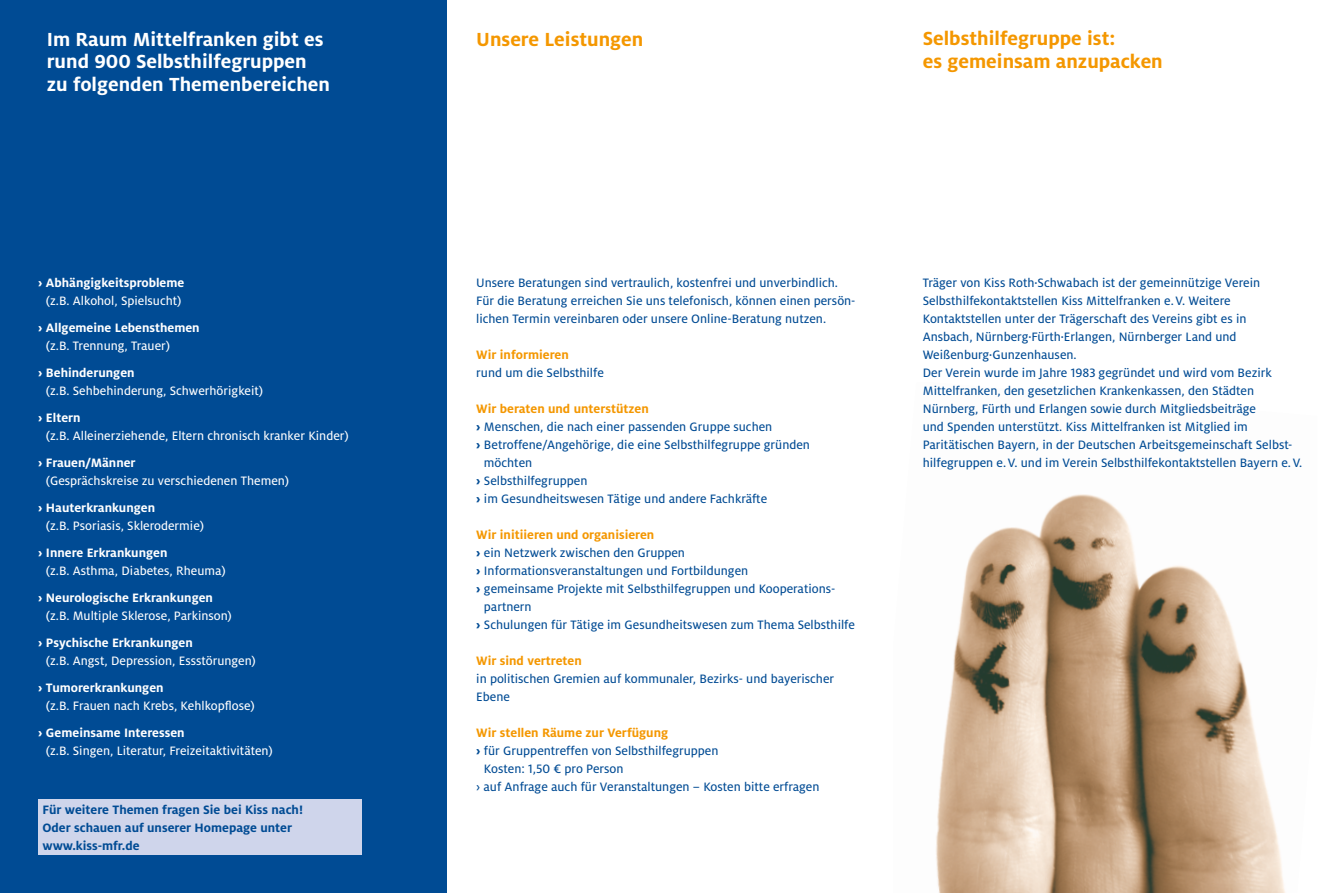
<style>
.page{position:relative;width:1331px;height:893px;background:#fff}
.page>*{position:absolute;margin:0;border:0;box-sizing:border-box;transform-origin:0 0}
.t1{font:700 21px/22.5px "Milo LF";color:#fff}
.t2{font:700 21px/22.5px "Milo LF";color:#f49700}
.t3{font:13.5px/18px "Milo LF Text";color:#004b94}
.t4{font:13.5px "Milo LF Text";color:#fff}
.t5{font:700 13.5px "Milo LF";color:#fff}
.t6{font:700 13.5px "Milo LF";color:#f49700}
.t7{font:700 13.5px/18px "Milo LF";color:#004b94}
.s1{font-family:"Milo LF";font-weight:700}
</style>
<div class="page">
<div style="left:0;top:0;width:446px;height:893px;background:#004b94"></div>
<div style="left:38px;top:799px;width:324px;height:55px;background:#cfd5eb"></div>
<img style="left:936px;top:494px;width:349px;height:399px">
<h1 class="t1" style="left:47px;top:27px;width:285px">Im Raum Mittelfranken gibt es rund 900 Selbsthilfegruppen zu folgenden Themenbereichen</h1>
<h1 class="t2" style="left:923px;top:27px;width:242px">Selbsthilfegruppe ist:<br>es gemeinsam anzupacken</h1>
<h1 class="t2" style="left:476px;top:27px;width:169px">Unsere Leistungen</h1>
<p class="t5" style="left:38px;top:275px;width:148px">› Abhängigkeitsprobleme</p>
<p class="t4" style="left:46px;top:293px;width:137px">(z.B. Alkohol, Spielsucht)</p>
<p class="t5" style="left:38px;top:320px;width:163px">› Allgemeine Lebensthemen</p>
<p class="t4" style="left:46px;top:338px;width:126px">(z.B. Trennung, Trauer)</p>
<p class="t5" style="left:38px;top:365px;width:98px">› Behinderungen</p>
<p class="t4" style="left:46px;top:383px;width:219px">(z.B. Sehbehinderung, Schwerhörigkeit)</p>
<p class="t5" style="left:38px;top:410px;width:44px">› Eltern</p>
<p class="t4" style="left:46px;top:428px;width:304px">(z.B. Alleinerziehende, Eltern chronisch kranker Kinder)</p>
<p class="t5" style="left:38px;top:455px;width:99px">› Frauen/Männer</p>
<p class="t4" style="left:46px;top:473px;width:245px">(Gesprächskreise zu verschiedenen Themen)</p>
<p class="t5" style="left:38px;top:500px;width:118px">› Hauterkrankungen</p>
<p class="t4" style="left:46px;top:518px;width:160px">(z.B. Psoriasis, Sklerodermie)</p>
<p class="t5" style="left:38px;top:545px;width:131px">› Innere Erkrankungen</p>
<p class="t4" style="left:46px;top:563px;width:181px">(z.B. Asthma, Diabetes, Rheuma)</p>
<p class="t5" style="left:38px;top:590px;width:176px">› Neurologische Erkrankungen</p>
<p class="t4" style="left:46px;top:608px;width:187px">(z.B. Multiple Sklerose, Parkinson)</p>
<p class="t5" style="left:38px;top:635px;width:156px">› Psychische Erkrankungen</p>
<p class="t4" style="left:46px;top:653px;width:211px">(z.B. Angst, Depression, Essstörungen)</p>
<p class="t5" style="left:38px;top:680px;width:127px">› Tumorerkrankungen</p>
<p class="t4" style="left:46px;top:698px;width:210px">(z.B. Frauen nach Krebs, Kehlkopflose)</p>
<p class="t5" style="left:38px;top:725px;width:148px">› Gemeinsame Interessen</p>
<p class="t4" style="left:46px;top:743px;width:228px">(z.B. Singen, Literatur, Freizeitaktivitäten)</p>
<p class="t7" style="left:43px;top:800px;width:262px">Für weitere Themen fragen Sie bei Kiss nach!<br>Oder schauen auf unserer Homepage unter www.kiss-mfr.de</p>
<p class="t3" style="left:476px;top:274px;width:381px">Unsere Beratungen sind vertraulich, kostenfrei und unverbindlich.<br>Für die Beratung erreichen Sie uns telefonisch, können einen persön&shy;lichen Termin vereinbaren oder unsere Online-Beratung nutzen.</p>
<p class="t6" style="left:476px;top:347px;width:94px">Wir informieren</p>
<p class="t3" style="left:476px;top:364px;width:129px">rund um die Selbsthilfe</p>
<p class="t6" style="left:476px;top:401px;width:174px">Wir beraten und unterstützen</p>
<p class="t3" style="left:476px;top:418px;width:298px"><span class="s1">›</span> Menschen, die nach einer passenden Gruppe suchen</p>
<p class="t3" style="left:476px;top:436px;width:335px"><span class="s1">›</span> Betroffene/Angehörige, die eine Selbsthilfegruppe gründen</p>
<p class="t3" style="left:484px;top:454px;width:50px">möchten</p>
<p class="t3" style="left:476px;top:472px;width:113px"><span class="s1">›</span> Selbsthilfegruppen</p>
<p class="t3" style="left:476px;top:490px;width:292px"><span class="s1">›</span> im Gesundheitswesen Tätige und andere Fachkräfte</p>
<p class="t6" style="left:476px;top:527px;width:180px">Wir initiieren und organisieren</p>
<p class="t3" style="left:476px;top:544px;width:210px"><span class="s1">›</span> ein Netzwerk zwischen den Gruppen</p>
<p class="t3" style="left:476px;top:562px;width:274px"><span class="s1">›</span> Informationsveranstaltungen und Fortbildungen</p>
<p class="t3" style="left:476px;top:580px;width:360px"><span class="s1">›</span> gemeinsame Projekte mit Selbsthilfegruppen und Kooperations-</p>
<p class="t3" style="left:484px;top:598px;width:49px">partnern</p>
<p class="t3" style="left:476px;top:616px;width:380px"><span class="s1">›</span> Schulungen für Tätige im Gesundheitswesen zum Thema Selbsthilfe</p>
<p class="t6" style="left:476px;top:653px;width:107px">Wir sind vertreten</p>
<p class="t3" style="left:476px;top:670px;width:359px">in politischen Gremien auf kommunaler, Bezirks- und bayerischer<br>Ebene</p>
<p class="t6" style="left:476px;top:725px;width:193px">Wir stellen Räume zur Verfügung</p>
<p class="t3" style="left:476px;top:742px;width:244px"><span class="s1">›</span> für Gruppentreffen von Selbsthilfegruppen</p>
<p class="t3" style="left:484px;top:760px;width:141px">Kosten: 1,50 € pro Person</p>
<p class="t3" style="left:476px;top:778px;width:345px">› auf Anfrage auch für Veranstaltungen – Kosten bitte erfragen</p>
<p class="t3" style="left:923px;top:273px;width:381px">Träger von Kiss Roth·Schwabach ist der gemeinnützige Verein Selbsthilfekontaktstellen Kiss Mittelfranken e.V. Weitere Kontaktstellen unter der Trägerschaft des Vereins gibt es in<br>Ansbach, Nürnberg·Fürth·Erlangen, Nürnberger Land und Weißenburg·Gunzenhausen.<br>Der Verein wurde im Jahre 1983 gegründet und wird vom Bezirk Mittelfranken, den gesetzlichen Krankenkassen, den Städten Nürnberg, Fürth und Erlangen sowie durch Mitgliedsbeiträge<br>und Spenden unterstützt. Kiss Mittelfranken ist Mitglied im Paritätischen Bayern, in der Deutschen Arbeitsgemeinschaft Selbst&shy;hilfegruppen e.V. und im Verein Selbsthilfekontaktstellen Bayern e.V.</p>
</div>
